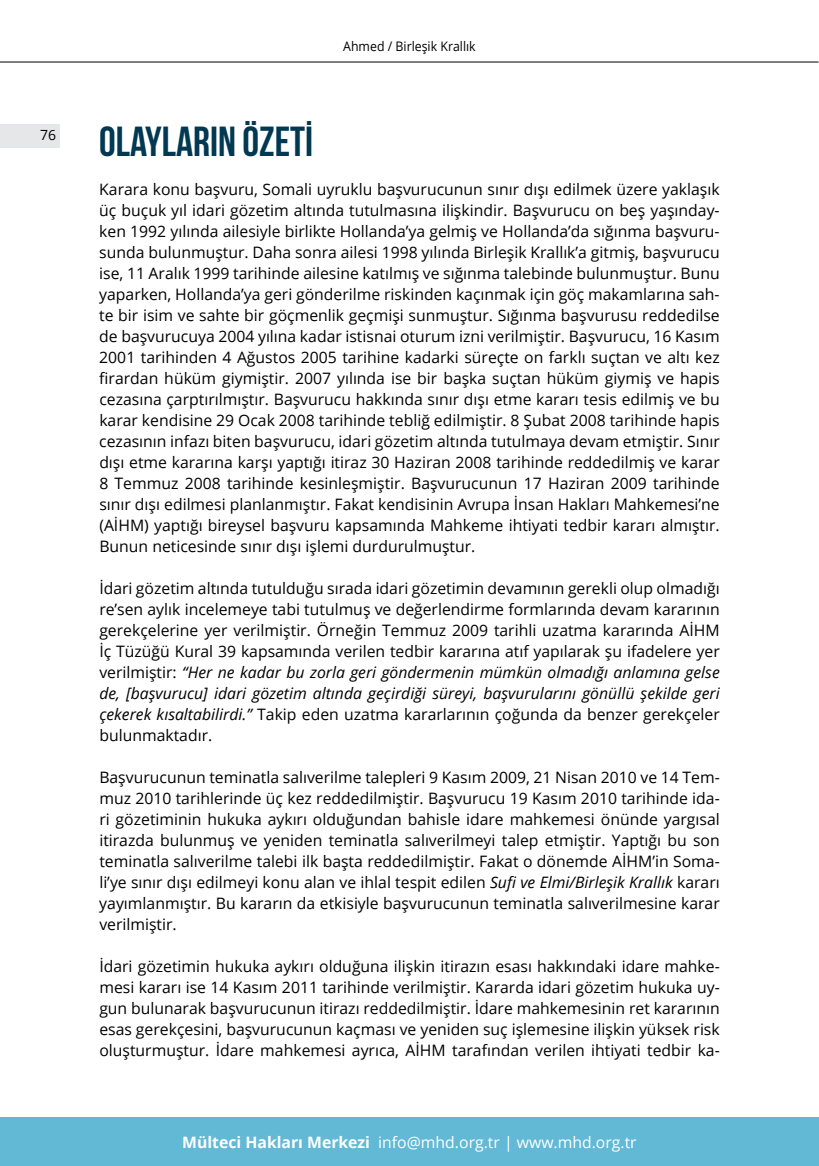
<style>
.page{position:relative;width:819px;height:1166px;background:#fff}
.page>*{position:absolute;margin:0;border:0;box-sizing:border-box;transform-origin:0 0}
.t1{font:42px "Bebas Neue";color:#013852}
.t2{font:15.75px/21px "Open Sans";color:#000;text-align:justify}
.t3{font:15.75px "Open Sans";color:#fff}
.t4{font:14px "Open Sans";color:#000}
.t5{font:13.12px "Open Sans";color:#000;scale:.94 1}
.s1{font-style:italic}
.s2{font-weight:700}
</style>
<div class="page">
<hr style="left:0;top:62px;width:818px;height:1px;background:#000">
<div style="left:0;top:124px;width:60px;height:23px;background:#e6e7e8"></div>
<div style="left:0;top:1117px;width:818px;height:49px;background:#61b9d6"></div>
<p class="t4" style="left:40px;top:126px;width:18px">76</p>
<p class="t5" style="left:343px;top:38px;width:142px">Ahmed / Birleşik Krallık</p>
<h1 class="t1" style="left:99px;top:118px;width:215px">OLAYLARIN ÖZETİ</h1>
<p class="t2" style="left:99px;top:179px;width:622px">Karara konu başvuru, Somali uyruklu başvurucunun sınır dışı edilmek üzere yaklaşık üç buçuk yıl idari gözetim altında tutulmasına ilişkindir. Başvurucu on beş yaşınday&shy;ken 1992 yılında ailesiyle birlikte Hollanda’ya gelmiş ve Hollanda’da sığınma başvuru&shy;sunda bulunmuştur. Daha sonra ailesi 1998 yılında Birleşik Krallık’a gitmiş, başvurucu ise, 11 Aralık 1999 tarihinde ailesine katılmış ve sığınma talebinde bulunmuştur. Bunu yaparken, Hollanda’ya geri gönderilme riskinden kaçınmak için göç makamlarına sah&shy;te bir isim ve sahte bir göçmenlik geçmişi sunmuştur. Sığınma başvurusu reddedilse de başvurucuya 2004 yılına kadar istisnai oturum izni verilmiştir. Başvurucu, 16 Kasım 2001 tarihinden 4 Ağustos 2005 tarihine kadarki süreçte on farklı suçtan ve altı kez firardan hüküm giymiştir. 2007 yılında ise bir başka suçtan hüküm giymiş ve hapis cezasına çarptırılmıştır. Başvurucu hakkında sınır dışı etme kararı tesis edilmiş ve bu karar kendisine 29 Ocak 2008 tarihinde tebliğ edilmiştir. 8 Şubat 2008 tarihinde hapis cezasının infazı biten başvurucu, idari gözetim altında tutulmaya devam etmiştir. Sınır dışı etme kararına karşı yaptığı itiraz 30 Haziran 2008 tarihinde reddedilmiş ve karar 8 Temmuz 2008 tarihinde kesinleşmiştir. Başvurucunun 17 Haziran 2009 tarihinde sınır dışı edilmesi planlanmıştır. Fakat kendisinin Avrupa İnsan Hakları Mahkemesi’ne (AİHM) yaptığı bireysel başvuru kapsamında Mahkeme ihtiyati tedbir kararı almıştır.<br>Bunun neticesinde sınır dışı işlemi durdurulmuştur.</p>
<p class="t2" style="left:99px;top:578px;width:622px">İdari gözetim altında tutulduğu sırada idari gözetimin devamının gerekli olup olmadığı re’sen aylık incelemeye tabi tutulmuş ve değerlendirme formlarında devam kararının gerekçelerine yer verilmiştir. Örneğin Temmuz 2009 tarihli uzatma kararında AİHM İç Tüzüğü Kural 39 kapsamında verilen tedbir kararına atıf yapılarak şu ifadelere yer verilmiştir: <span class="s1">“Her ne kadar bu zorla geri göndermenin mümkün olmadığı anlamına gelse de, [başvurucu] idari gözetim altında geçirdiği süreyi, başvurularını gönüllü şekilde geri çekerek kısaltabilirdi.”</span> Takip eden uzatma kararlarının çoğunda da benzer gerekçeler bulunmaktadır.</p>
<p class="t2" style="left:99px;top:767px;width:622px">Başvurucunun teminatla salıverilme talepleri 9 Kasım 2009, 21 Nisan 2010 ve 14 Tem&shy;muz 2010 tarihlerinde üç kez reddedilmiştir. Başvurucu 19 Kasım 2010 tarihinde ida&shy;ri gözetiminin hukuka aykırı olduğundan bahisle idare mahkemesi önünde yargısal itirazda bulunmuş ve yeniden teminatla salıverilmeyi talep etmiştir. Yaptığı bu son teminatla salıverilme talebi ilk başta reddedilmiştir. Fakat o dönemde AİHM’in Soma&shy;li’ye sınır dışı edilmeyi konu alan ve ihlal tespit edilen <span class="s1">Sufi ve Elmi/Birleşik Krallık</span> kararı yayımlanmıştır. Bu kararın da etkisiyle başvurucunun teminatla salıverilmesine karar verilmiştir.</p>
<p class="t2" style="left:99px;top:956px;width:622px">İdari gözetimin hukuka aykırı olduğuna ilişkin itirazın esası hakkındaki idare mahke&shy;mesi kararı ise 14 Kasım 2011 tarihinde verilmiştir. Kararda idari gözetim hukuka uy&shy;gun bulunarak başvurucunun itirazı reddedilmiştir. İdare mahkemesinin ret kararının esas gerekçesini, başvurucunun kaçması ve yeniden suç işlemesine ilişkin yüksek risk oluşturmuştur. İdare mahkemesi ayrıca, AİHM tarafından verilen ihtiyati tedbir ka-</p>
<p class="t3" style="left:182px;top:1131px;width:456px"><span class="s2">Mülteci Hakları Merkezi</span> info@mhd.org.tr | www.mhd.org.tr</p>
</div>
